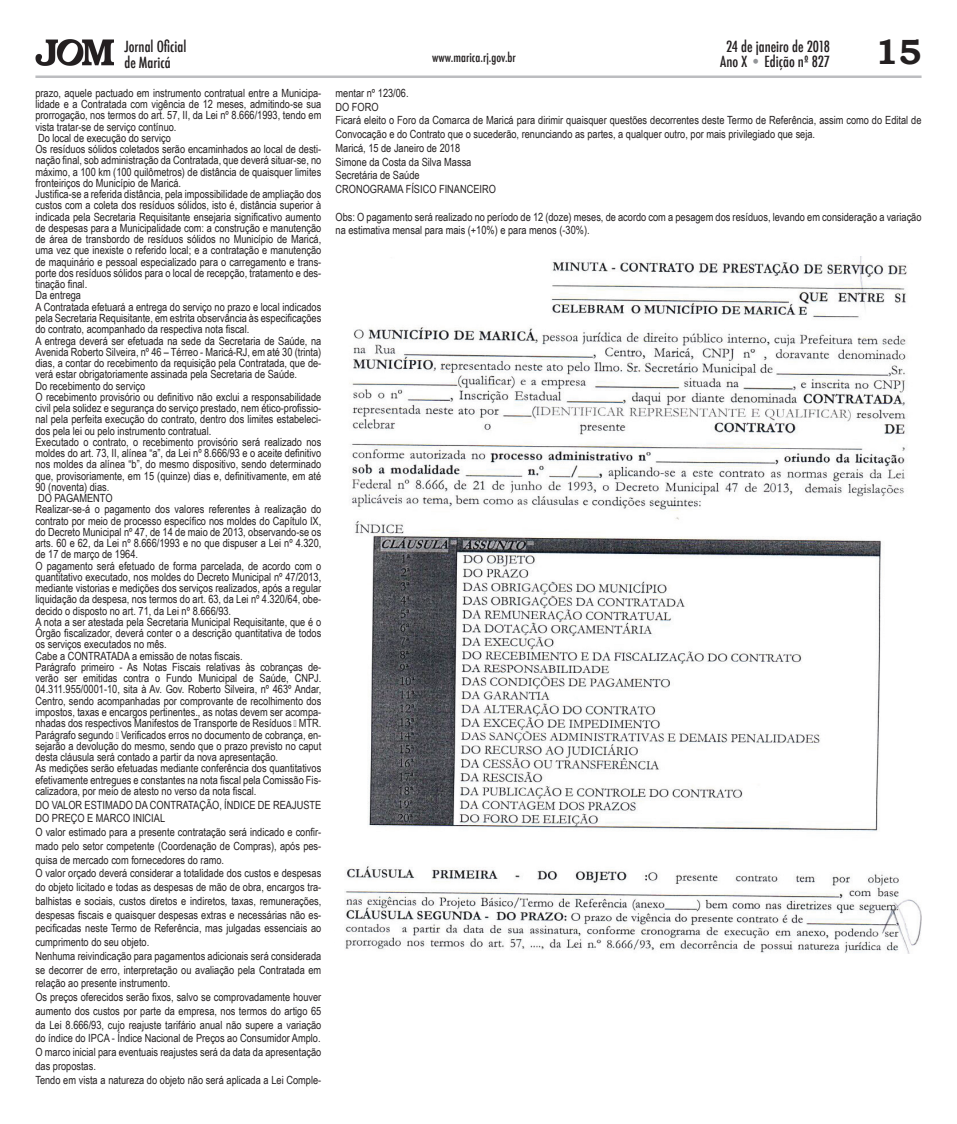
<style>
.page{position:relative;width:957px;height:1124px;background:#fff}
.page>*{position:absolute;margin:0;border:0;box-sizing:border-box;transform-origin:0 0}
.t1{font:700 35px "Bookman Old Style";color:#231f20}
.t2{font:500 condensed 15px/15.6px "Futura";color:#231f20}
.t3{font:500 condensed 12.5px "Futura";color:#231f20}
.t4{font:11.25px/11.2px "Arial Narrow";color:#231f20}
.s1{color:#939598}
</style>
<div class="page">
<img style="left:35px;top:40px;width:79px;height:25px">
<hr style="left:35px;top:75px;width:886px;height:3px;background:#bcbdc0">
<img style="left:345px;top:257px;width:576px;height:696px">
<h2 class="t2" style="left:124px;top:39px;width:63px">Jornal Oficial de Maricá</h2>
<h2 class="t2" style="left:726px;top:38px;width:105px">24 de janeiro de 2018</h2>
<h1 class="t1" style="left:875px;top:27px;width:48px">15</h1>
<p class="t4" style="left:335px;top:86px;width:587px;line-height:13.8px">mentar nº 123/06.<br>DO FORO<br>Ficará eleito o Foro da Comarca de Maricá para dirimir quaisquer questões decorrentes deste Termo de Referência, assim como do Edital de Convocação e do Contrato que o sucederão, renunciando as partes, a qualquer outro, por mais privilegiado que seja.<br>Maricá, 15 de Janeiro de 2018<br>Simone da Costa da Silva Massa<br>Secretária de Saúde<br>CRONOGRAMA FÍSICO FINANCEIRO</p>
<p class="t4" style="left:335px;top:209px;width:587px;line-height:13.8px">Obs: O pagamento será realizado no período de 12 (doze) meses, de acordo com a pesagem dos resíduos, levando em consideração a variação na estimativa mensal para mais (+10%) e para menos (-30%).</p>
<p class="t3" style="left:432px;top:49px;width:85px">www.marica.rj.gov.br</p>
<h2 class="t2" style="left:720px;top:54px;width:111px">Ano X <span class="s1">•</span> Edição nº 827</h2>
<p class="t4" style="left:35px;top:87px;width:287px">prazo, aquele pactuado em instrumento contratual entre a Municipa&shy;lidade e a Contratada com vigência de 12 meses, admitindo-se sua prorrogação, nos termos do art. 57, II, da Lei nº 8.666/1993, tendo em vista tratar-se de serviço contínuo.<br>Do local de execução do serviço<br>Os resíduos sólidos coletados serão encaminhados ao local de desti&shy;nação final, sob administração da Contratada, que deverá situar-se, no máximo, a 100 km (100 quilômetros) de distância de quaisquer limites fronteiriços do Município de Maricá.<br>Justifica-se a referida distância, pela impossibilidade de ampliação dos custos com a coleta dos resíduos sólidos, isto é, distância superior à indicada pela Secretaria Requisitante ensejaria significativo aumento de despesas para a Municipalidade com: a construção e manutenção de área de transbordo de resíduos sólidos no Município de Maricá, uma vez que inexiste o referido local; e a contratação e manutenção de maquinário e pessoal especializado para o carregamento e trans&shy;porte dos resíduos sólidos para o local de recepção, tratamento e des&shy;tinação final.<br>Da entrega<br>A Contratada efetuará a entrega do serviço no prazo e local indicados pela Secretaria Requisitante, em estrita observância às especificações do contrato, acompanhado da respectiva nota fiscal.<br>A entrega deverá ser efetuada na sede da Secretaria de Saúde, na Avenida Roberto Silveira, nº 46 – Térreo - Maricá-RJ, em até 30 (trinta) dias, a contar do recebimento da requisição pela Contratada, que de&shy;verá estar obrigatoriamente assinada pela Secretaria de Saúde.<br>Do recebimento do serviço<br>O recebimento provisório ou definitivo não exclui a responsabilidade civil pela solidez e segurança do serviço prestado, nem ético-profissio&shy;nal pela perfeita execução do contrato, dentro dos limites estabeleci&shy;dos pela lei ou pelo instrumento contratual.<br>Executado o contrato, o recebimento provisório será realizado nos moldes do art. 73, II, alínea “a”, da Lei nº 8.666/93 e o aceite definitivo nos moldes da alínea “b”, do mesmo dispositivo, sendo determinado que, provisoriamente, em 15 (quinze) dias e, definitivamente, em até 90 (noventa) dias.<br>DO PAGAMENTO<br>Realizar-se-á o pagamento dos valores referentes à realização do contrato por meio de processo específico nos moldes do Capítulo IX, do Decreto Municipal nº 47, de 14 de maio de 2013, observando-se os arts. 60 e 62, da Lei nº 8.666/1993 e no que dispuser a Lei nº 4.320, de 17 de março de 1964.<br>O pagamento será efetuado de forma parcelada, de acordo com o quantitativo executado, nos moldes do Decreto Municipal nº 47/2013, mediante vistorias e medições dos serviços realizados, após a regular liquidação da despesa, nos termos do art. 63, da Lei nº 4.320/64, obe&shy;decido o disposto no art. 71, da Lei nº 8.666/93.<br>A nota a ser atestada pela Secretaria Municipal Requisitante, que é o Órgão fiscalizador, deverá conter o a descrição quantitativa de todos os serviços executados no mês.<br>Cabe a CONTRATADA a emissão de notas fiscais.<br>Parágrafo primeiro - As Notas Fiscais relativas às cobranças de&shy;verão ser emitidas contra o Fundo Municipal de Saúde, CNPJ.<br>04.311.955/0001-10, sita à Av. Gov. Roberto Silveira, nº 463º Andar, Centro, sendo acompanhadas por comprovante de recolhimento dos impostos, taxas e encargos pertinentes., as notas devem ser acompa&shy;nhadas dos respectivos Manifestos de Transporte de Resíduos MTR.<br>Parágrafo segundo Verificados erros no documento de cobrança, en&shy;sejarão a devolução do mesmo, sendo que o prazo previsto no caput desta cláusula será contado a partir da nova apresentação.<br>As medições serão efetuadas mediante conferência dos quantitativos efetivamente entregues e constantes na nota fiscal pela Comissão Fis&shy;calizadora, por meio de atesto no verso da nota fiscal.</p>
<p class="t4" style="left:35px;top:797px;width:287px;line-height:13.8px">DO VALOR ESTIMADO DA CONTRATAÇÃO, ÍNDICE DE REAJUSTE DO PREÇO E MARCO INICIAL<br>O valor estimado para a presente contratação será indicado e confir&shy;mado pelo setor competente (Coordenação de Compras), após pes&shy;quisa de mercado com fornecedores do ramo.<br>O valor orçado deverá considerar a totalidade dos custos e despesas do objeto licitado e todas as despesas de mão de obra, encargos tra&shy;balhistas e sociais, custos diretos e indiretos, taxas, remunerações, despesas fiscais e quaisquer despesas extras e necessárias não es&shy;pecificadas neste Termo de Referência, mas julgadas essenciais ao cumprimento do seu objeto.<br>Nenhuma reivindicação para pagamentos adicionais será considerada se decorrer de erro, interpretação ou avaliação pela Contratada em relação ao presente instrumento.<br>Os preços oferecidos serão fixos, salvo se comprovadamente houver aumento dos custos por parte da empresa, nos termos do artigo 65 da Lei 8.666/93, cujo reajuste tarifário anual não supere a variação do índice do IPCA - Índice Nacional de Preços ao Consumidor Amplo.<br>O marco inicial para eventuais reajustes será da data da apresentação das propostas.<br>Tendo em vista a natureza do objeto não será aplicada a Lei Comple-</p>
</div>
